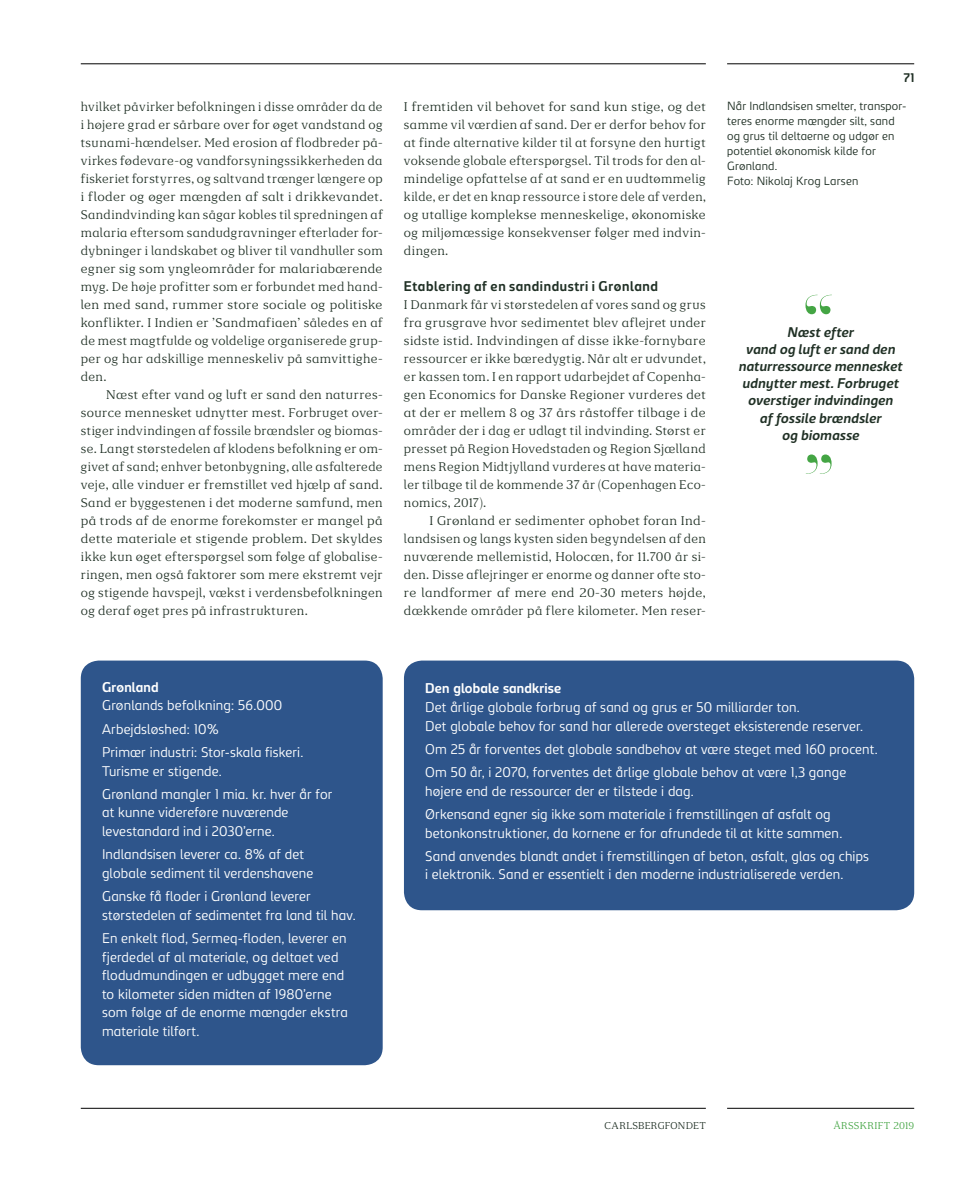
<style>
.page{position:relative;width:978px;height:1191px;background:#fff}
.page>*{position:absolute;margin:0;border:0;box-sizing:border-box;transform-origin:0 0}
.t1{font:300 13.5px/18.6px "Carlsberg Sans";letter-spacing:.01em;color:#fff}
.t2{font:italic 700 13.5px/17.1px "Carlsberg Sans";letter-spacing:.02em;color:#203025;text-align:center}
.t3{font:700 13.5px "Carlsberg Sans";letter-spacing:.04em;color:#203025}
.t4{font:700 13.5px "Carlsberg Sans";letter-spacing:.015em;color:#fff}
.t5{font:12px/18px "Carlsberg Serif B Regular May 14";letter-spacing:.025em;color:#203025;text-align:justify}
.t6{font:700 12px "Carlsberg Sans";color:#203025}
.t7{font:300 11.4px/15px "Carlsberg Sans";letter-spacing:.015em;color:#203025}
.t8{font:9.45px "Carlsberg Serif B Regular May 14";letter-spacing:.02em;color:#203025}
.t9{font:9.45px "Carlsberg Serif B Regular May 14";letter-spacing:.025em;color:#44a544}
</style>
<div class="page">
<hr style="left:81px;top:1108px;width:625px;height:1px;background:#000">
<hr style="left:81px;top:64px;width:625px;height:1px;background:#000">
<hr style="left:727px;top:1108px;width:187px;height:1px;background:#000">
<hr style="left:727px;top:64px;width:187px;height:1px;background:#000">
<div style="left:81px;top:660px;width:302px;height:405px;background:#2e558b;border-radius:18px"></div>
<div style="left:404px;top:660px;width:510px;height:250px;background:#2e558b;border-radius:18px"></div>
<svg style="left:805px;top:295px;width:27px;height:19px"></svg>
<svg style="left:806px;top:454px;width:26px;height:20px"></svg>
<p class="t5" style="left:81px;top:97px;width:303px">hvilket påvirker befolkningen i disse områder da de i højere grad er sårbare over for øget vandstand og tsunami-hændelser. Med erosion af flodbreder på&shy;virkes fødevare-og vandforsyningssikkerheden da fiskeriet forstyrres, og saltvand trænger længere op i floder og øger mængden af salt i drikkevandet.<br>Sandindvinding kan sågar kobles til spredningen af malaria eftersom sandudgravninger efterlader for&shy;dybninger i landskabet og bliver til vandhuller som egner sig som yngleområder for malariabærende myg. De høje profitter som er forbundet med hand&shy;len med sand, rummer store sociale og politiske konflikter. I Indien er ’Sandmafiaen’ således en af de mest magtfulde og voldelige organiserede grup&shy;per og har adskillige menneskeliv på samvittighe&shy;den.</p>
<p class="t5" style="left:81px;top:385px;width:303px;text-indent:26px">Næst efter vand og luft er sand den naturres&shy;source mennesket udnytter mest. Forbruget over&shy;stiger indvindingen af fossile brændsler og biomas&shy;se. Langt størstedelen af klodens befolkning er om&shy;givet af sand; enhver betonbygning, alle asfalterede veje, alle vinduer er fremstillet ved hjælp af sand.<br>Sand er byggestenen i det moderne samfund, men på trods af de enorme forekomster er mangel på dette materiale et stigende problem. Det skyldes ikke kun øget efterspørgsel som følge af globalise&shy;ringen, men også faktorer som mere ekstremt vejr og stigende havspejl, vækst i verdensbefolkningen og deraf øget pres på infrastrukturen.</p>
<p class="t5" style="left:404px;top:97px;width:303px">I fremtiden vil behovet for sand kun stige, og det samme vil værdien af sand. Der er derfor behov for at finde alternative kilder til at forsyne den hurtigt voksende globale efterspørgsel. Til trods for den al&shy;mindelige opfattelse af at sand er en uudtømmelig kilde, er det en knap ressource i store dele af verden, og utallige komplekse menneskelige, økonomiske og miljømæssige konsekvenser følger med indvin&shy;dingen.</p>
<p class="t3" style="left:404px;top:277px;width:256px">Etablering af en sandindustri i Grønland</p>
<p class="t5" style="left:404px;top:295px;width:303px">I Danmark får vi størstedelen af vores sand og grus fra grusgrave hvor sedimentet blev aflejret under sidste istid. Indvindingen af disse ikke-fornybare ressourcer er ikke bæredygtig. Når alt er udvundet, er kassen tom. I en rapport udarbejdet af Copenha&shy;gen Economics for Danske Regioner vurderes det at der er mellem 8 og 37 års råstoffer tilbage i de områder der i dag er udlagt til indvinding. Størst er presset på Region Hovedstaden og Region Sjælland mens Region Midtjylland vurderes at have materia&shy;ler tilbage til de kommende 37 år (Copenhagen Eco&shy;nomics, 2017).</p>
<p class="t5" style="left:404px;top:511px;width:303px;text-indent:26px">I Grønland er sedimenter ophobet foran Ind&shy;landsisen og langs kysten siden begyndelsen af den nuværende mellemistid, Holocæn, for 11.700 år si&shy;den. Disse aflejringer er enorme og danner ofte sto&shy;re landformer af mere end 20-30 meters højde, dækkende områder på flere kilometer. Men reser-</p>
<p class="t6" style="left:904px;top:70px;width:12px">71</p>
<p class="t7" style="left:727px;top:98px;width:181px">Når Indlandsisen smelter, transpor&shy;teres enorme mængder silt, sand og grus til deltaerne og udgør en potentiel økonomisk kilde for<br>Grønland.<br>Foto: Nikolaj Krog Larsen</p>
<p class="t2" style="left:739px;top:323px;width:165px">Næst efter<br>vand og luft er sand den naturressource mennesket udnytter mest. Forbruget overstiger indvindingen<br>af fossile brændsler<br>og biomasse</p>
<p class="t4" style="left:102px;top:678px;width:58px">Grønland</p>
<p class="t1" style="left:102px;top:693px;width:203px;line-height:23.2px">Grønlands befolkning: 56.000<br>Arbejdsløshed: 10%<br>Primær industri: Stor-skala fiskeri.</p>
<p class="t1" style="left:102px;top:758px;width:232px;line-height:23.2px">Turisme er stigende.<br>Grønland mangler 1 mia. kr. hver år for</p>
<p class="t1" style="left:102px;top:802px;width:188px">at kunne videreføre nuværende levestandard ind i 2030’erne.</p>
<p class="t1" style="left:102px;top:844px;width:213px">Indlandsisen leverer ca. 8% af det globale sediment til verdenshavene</p>
<p class="t1" style="left:102px;top:886px;width:255px">Ganske få floder i Grønland leverer størstedelen af sedimentet fra land til hav.</p>
<p class="t1" style="left:102px;top:928px;width:247px">En enkelt flod, Sermeq-floden, leverer en fjerdedel af al materiale, og deltaet ved flodudmundingen er udbygget mere end to kilometer siden midten af 1980’erne som følge af de enorme mængder ekstra materiale tilført.</p>
<p class="t4" style="left:425px;top:680px;width:138px">Den globale sandkrise</p>
<p class="t1" style="left:425px;top:697px;width:439px">Det årlige globale forbrug af sand og grus er 50 milliarder ton.<br>Det globale behov for sand har allerede oversteget eksisterende reserver.</p>
<p class="t1" style="left:425px;top:736px;width:454px;line-height:23.2px">Om 25 år forventes det globale sandbehov at være steget med 160 procent.<br>Om 50 år, i 2070, forventes det årlige globale behov at være 1,3 gange</p>
<p class="t1" style="left:425px;top:778px;width:407px;line-height:23.2px">højere end de ressourcer der er tilstede i dag.<br>Ørkensand egner sig ikke som materiale i fremstillingen af asfalt og</p>
<p class="t1" style="left:425px;top:820px;width:445px;line-height:23.2px">betonkonstruktioner, da kornene er for afrundede til at kitte sammen.<br>Sand anvendes blandt andet i fremstillingen af beton, asfalt, glas og chips</p>
<p class="t1" style="left:425px;top:864px;width:420px">i elektronik. Sand er essentielt i den moderne industrialiserede verden.</p>
<p class="t8" style="left:605px;top:1120px;width:103px">CARLSBERGFONDET</p>
<p class="t9" style="left:833px;top:1120px;width:82px">ÅRSSKRIFT 2019</p>
</div>
